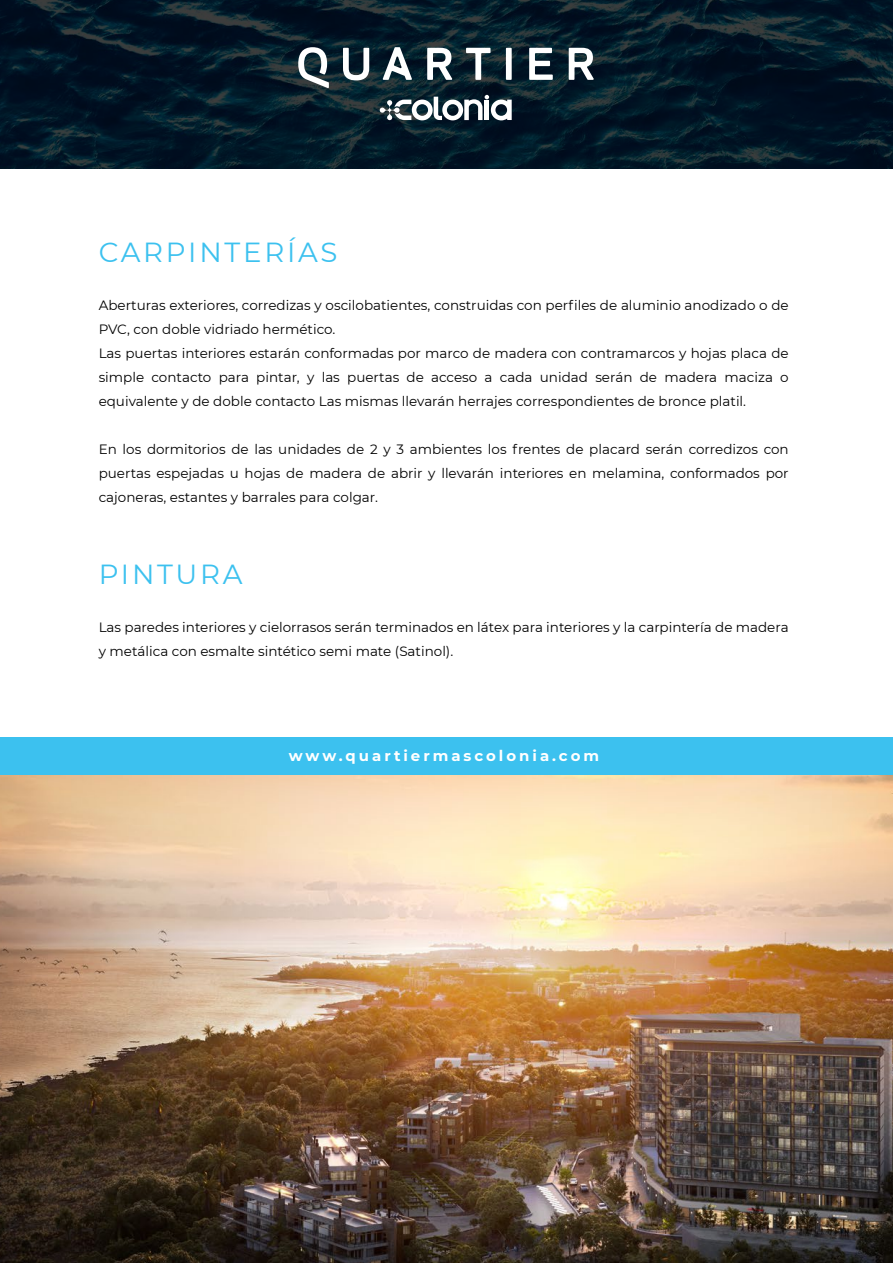
<style>
.page{position:relative;width:893px;height:1263px;background:#fff}
.page>*{position:absolute;margin:0;border:0;box-sizing:border-box;transform-origin:0 0}
.t1{font:27.6px "Montserrat";letter-spacing:.1em;color:#3cc1ef}
.t2{font:700 15px "Montserrat";letter-spacing:.2em;color:#fff}
.t3{font:13.5px/24px "Montserrat";color:#000}
</style>
<div class="page">
<img style="left:0;top:774px;width:892px;height:489px">
<div style="left:0;top:737px;width:893px;height:37px;background:#3cc1ef"></div>
<svg style="left:0;top:0;width:893px;height:169px;background:#051927"></svg>
<svg style="left:380px;top:95px;width:132px;height:25px"></svg>
<svg style="left:343px;top:48px;width:26px;height:32px"></svg>
<svg style="left:383px;top:47px;width:29px;height:33px"></svg>
<svg style="left:427px;top:48px;width:25px;height:32px"></svg>
<svg style="left:569px;top:48px;width:25px;height:32px"></svg>
<svg style="left:466px;top:48px;width:24px;height:32px"></svg>
<div style="left:506px;top:48px;width:6px;height:32px;background:#fff"></div>
<svg style="left:529px;top:48px;width:24px;height:32px"></svg>
<svg style="left:298px;top:47px;width:31px;height:41px"></svg>
<h1 class="t1" style="left:99px;top:233px;width:240px">CARPINTERÍAS</h1>
<p class="t3" style="left:99px;top:292px;width:691px">Aberturas exteriores, corredizas y oscilobatientes, construidas con perfiles de aluminio anodizado o de PVC, con doble vidriado hermético.<br>Las puertas interiores estarán conformadas por marco de madera con contramarcos y hojas placa de simple contacto para pintar, y las puertas de acceso a cada unidad serán de madera maciza o equivalente y de doble contacto Las mismas llevarán herrajes correspondientes de bronce platil.</p>
<p class="t3" style="left:99px;top:436px;width:692px;text-align:justify">En los dormitorios de las unidades de 2 y 3 ambientes los frentes de placard serán corredizos con puertas espejadas u hojas de madera de abrir y llevarán interiores en melamina, conformados por cajoneras, estantes y barrales para colgar.</p>
<h1 class="t1" style="left:99px;top:555px;width:145px">PINTURA</h1>
<p class="t3" style="left:99px;top:614px;width:691px">Las paredes interiores y cielorrasos serán terminados en látex para interiores y la carpintería de madera y metálica con esmalte sintético semi mate (Satinol).</p>
<p class="t2" style="left:289px;top:744px;width:312px">www.quartiermascolonia.com</p>
</div>
